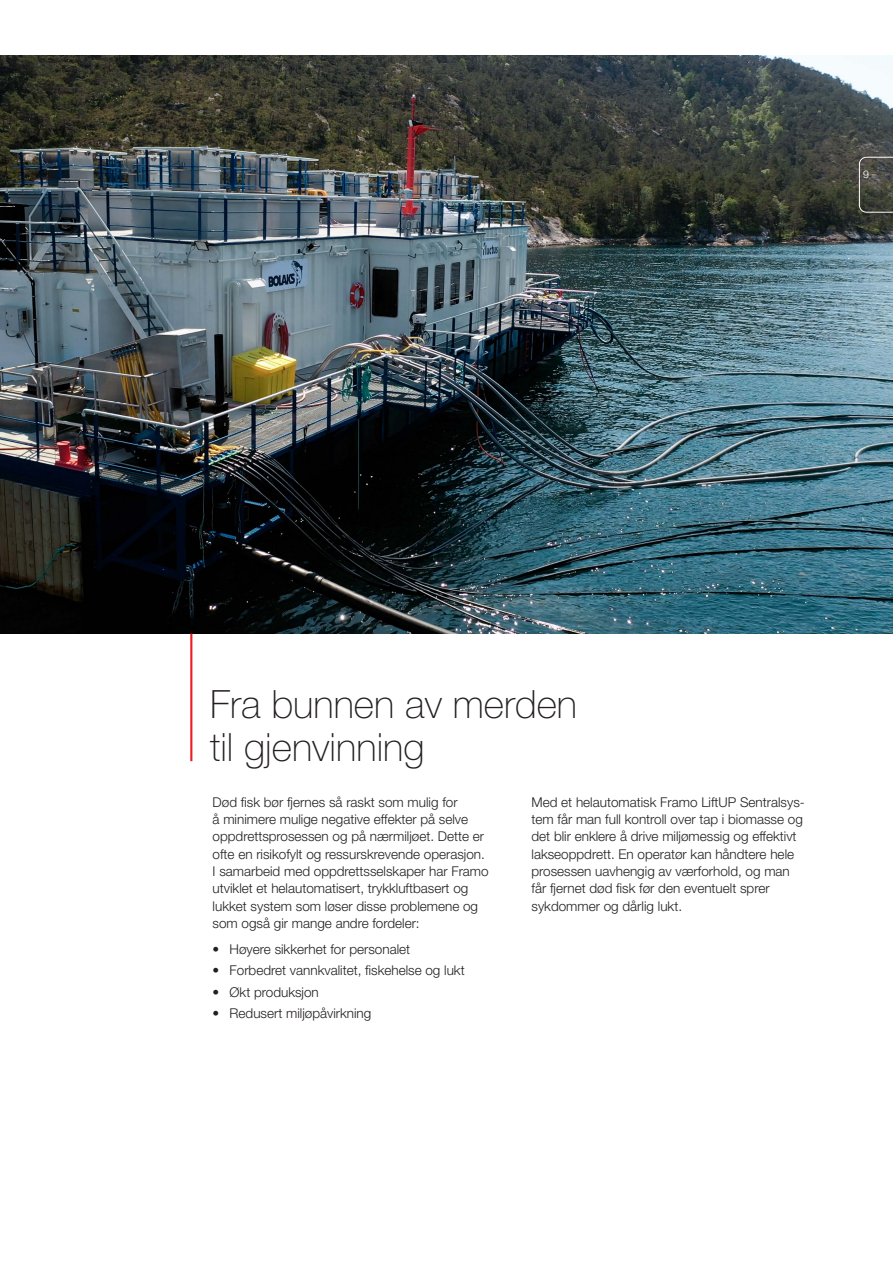
<style>
.page{position:relative;width:893px;height:1263px;background:#fff}
.page>*{position:absolute;margin:0;border:0;box-sizing:border-box;transform-origin:0 0}
.Headline_26_28_6{font:100 39px/42.9px "Helvetica Neue LT Std";color:#231f20}
.Body_copy_9_11_5{font:300 13.5px/17.2px "Helvetica Neue LT Std";color:#231f20}
.Intro_12_16{font:300 13.5px "Helvetica Neue LT Std";color:#231f20}
.t1{font:300 10.5px "Helvetica Neue LT Std";color:#fff}
</style>
<div class="page">
<img style="left:0;top:55px;width:893px;height:579px">
<hr style="left:190px;top:634px;width:2px;height:127px;background:#ee1d23">
<svg style="left:858px;top:156px;width:35px;height:57px;background:#52534b"></svg>
<p class="t1" style="left:863px;top:167px;width:7px">9</p>
<p class="Headline_26_28_6" style="left:210px;top:683px;width:368px">Fra bunnen av merden til gjenvinning</p>
<p class="Body_copy_9_11_5" style="left:213px;top:793px;width:278px">Død fisk bør fjernes så raskt som mulig for<br>å minimere mulige negative effekter på selve oppdrettsprosessen og på nærmiljøet. Dette er ofte en risikofylt og ressurskrevende operasjon.<br>I samarbeid med oppdrettsselskaper har Framo utviklet et helautomatisert, trykkluftbasert og lukket system som løser disse problemene og som også gir mange andre fordeler:</p>
<p class="Intro_12_16" style="left:213px;top:940px;width:199px">• Høyere sikkerhet for personalet</p>
<p class="Intro_12_16" style="left:213px;top:962px;width:254px">• Forbedret vannkvalitet, fiskehelse og lukt</p>
<p class="Intro_12_16" style="left:213px;top:983px;width:108px">• Økt produksjon</p>
<p class="Intro_12_16" style="left:213px;top:1005px;width:160px">• Redusert miljøpåvirkning</p>
<p class="Body_copy_9_11_5" style="left:531px;top:793px;width:275px">Med et helautomatisk Framo LiftUP Sentralsys&shy;tem får man full kontroll over tap i biomasse og det blir enklere å drive miljømessig og effektivt lakseoppdrett. En operatør kan håndtere hele prosessen uavhengig av værforhold, og man får fjernet død fisk før den eventuelt sprer sykdommer og dårlig lukt.</p>
</div>
